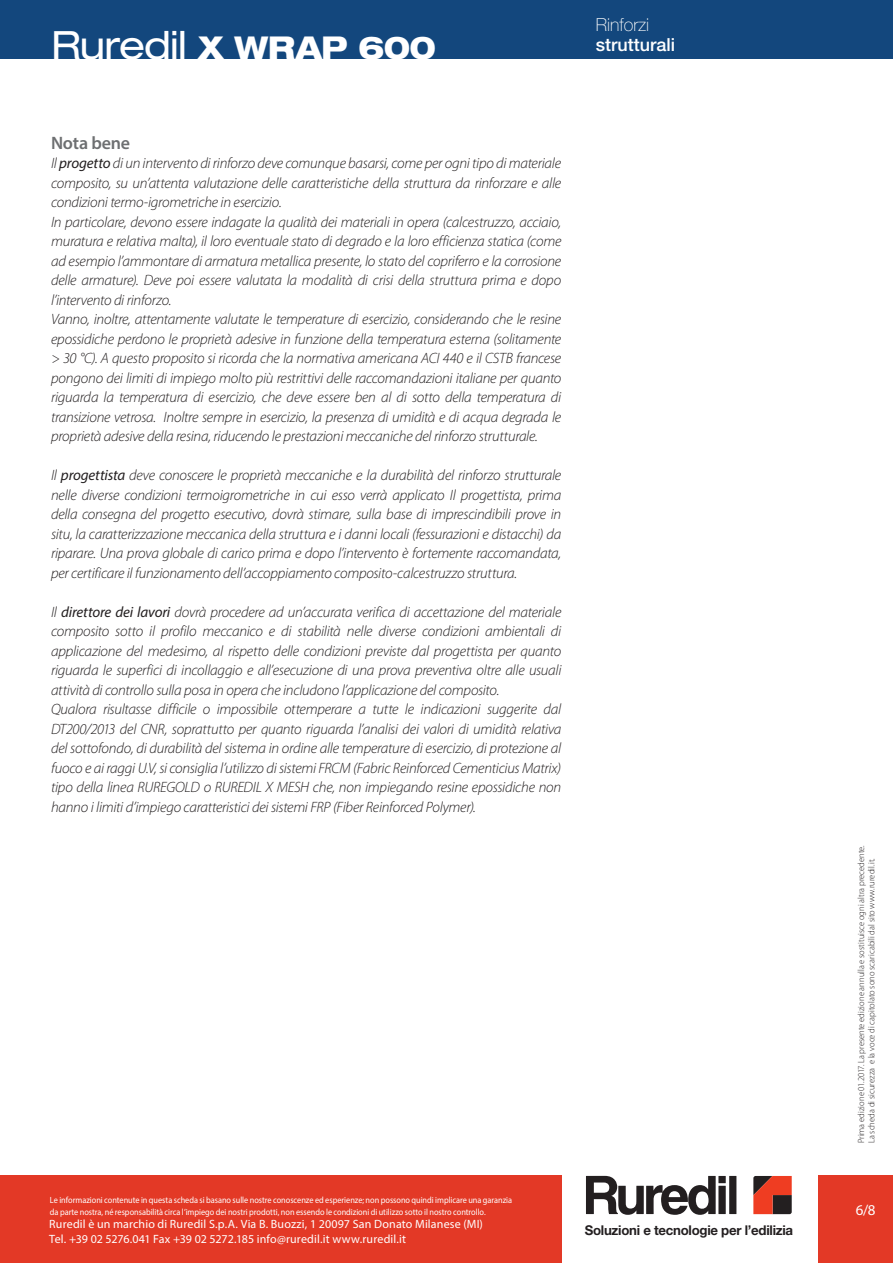
<style>
.page{position:relative;width:893px;height:1263px;background:#fff}
.page>*{position:absolute;margin:0;border:0;box-sizing:border-box;transform-origin:0 0}
.t1{font:800 expanded 31.5px "Helvetica Neue LT Std";letter-spacing:-.02em;color:#fff;scale:.95 1}
.t2{font:500 18px "Helvetica Neue LT Std";color:#fff}
.t3{font:100 18px "Helvetica Neue LT Std";color:#fff}
.t4{font:600 18px "Myriad Pro";letter-spacing:-.01em;color:#6d6f71}
.t5{font:italic 300 15px/19.5px "Myriad Pro";letter-spacing:-.015em;color:#231f20}
.t6{font:15px "Myriad Pro";color:#fff}
.t7{font:700 13.5px "Helvetica Neue LT Std";letter-spacing:-.02em;color:#231f20}
.t8{font:12px/15px "Myriad Pro";letter-spacing:.01em;color:#fff}
.t9{font:9px/12px "Myriad Pro";letter-spacing:-.005em;color:#fff;scale:.92 1}
.t10{font:300 9px/10.5px "Myriad Pro";letter-spacing:.005em;color:#231f20;scale:.95 1}
.s1{font-weight:400;font-size:39px}
.s2{font-weight:400}
</style>
<div class="page">
<div style="left:0;top:1176px;width:561px;height:87px;background:#e33926"></div>
<div style="left:819px;top:1176px;width:74px;height:87px;background:#e33926"></div>
<div style="left:0;top:0;width:893px;height:59px;background:#13477d"></div>
<div style="left:718px;top:1176px;width:8px;height:7px;background:#231f20"></div>
<div style="left:718px;top:1186px;width:8px;height:28px;background:#231f20"></div>
<div style="left:729px;top:1176px;width:7px;height:38px;background:#231f20"></div>
<svg style="left:586px;top:1176px;width:130px;height:39px"></svg>
<svg style="left:753px;top:1176px;width:39px;height:38px"></svg>
<h1 class="t1" style="left:51px;top:30px;width:407px"><span class="s1">Ruredil</span> X WRAP 600</h1>
<p class="t4" style="left:51px;top:136px;width:81px">Nota bene</p>
<p class="t5" style="left:51px;top:155px;width:512px">Il <span class="s2">progetto</span> di un intervento di rinforzo deve comunque basarsi, come per ogni tipo di materiale composito, su un’attenta valutazione delle caratteristiche della struttura da rinforzare e alle condizioni termo-igrometriche in esercizio.<br>In particolare, devono essere indagate la qualità dei materiali in opera (calcestruzzo, acciaio, muratura e relativa malta), il loro eventuale stato di degrado e la loro efficienza statica (come ad esempio l’ammontare di armatura metallica presente, lo stato del copriferro e la corrosione delle armature). Deve poi essere valutata la modalità di crisi della struttura prima e dopo l’intervento di rinforzo.<br>Vanno, inoltre, attentamente valutate le temperature di esercizio, considerando che le resine epossidiche perdono le proprietà adesive in funzione della temperatura esterna (solitamente &gt; 30 °C). A questo proposito si ricorda che la normativa americana ACI 440 e il CSTB francese pongono dei limiti di impiego molto più restrittivi delle raccomandazioni italiane per quanto riguarda la temperatura di esercizio, che deve essere ben al di sotto della temperatura di transizione vetrosa. Inoltre sempre in esercizio, la presenza di umidità e di acqua degrada le proprietà adesive della resina, riducendo le prestazioni meccaniche del rinforzo strutturale.</p>
<p class="t5" style="left:51px;top:467px;width:512px;text-align:justify">Il <span class="s2">progettista</span> deve conoscere le proprietà meccaniche e la durabilità del rinforzo strutturale nelle diverse condizioni termoigrometriche in cui esso verrà applicato Il progettista, prima della consegna del progetto esecutivo, dovrà stimare, sulla base di imprescindibili prove in situ, la caratterizzazione meccanica della struttura e i danni locali (fessurazioni e distacchi) da riparare. Una prova globale di carico prima e dopo l’intervento è fortemente raccomandata, per certificare il funzionamento dell’accoppiamento composito-calcestruzzo struttura.</p>
<p class="t5" style="left:51px;top:603px;width:512px">Il <span class="s2">direttore dei lavori</span> dovrà procedere ad un’accurata verifica di accettazione del materiale composito sotto il profilo meccanico e di stabilità nelle diverse condizioni ambientali di applicazione del medesimo, al rispetto delle condizioni previste dal progettista per quanto riguarda le superfici di incollaggio e all’esecuzione di una prova preventiva oltre alle usuali attività di controllo sulla posa in opera che includono l’applicazione del composito.<br>Qualora risultasse difficile o impossibile ottemperare a tutte le indicazioni suggerite dal DT200/2013 del CNR, soprattutto per quanto riguarda l’analisi dei valori di umidità relativa del sottofondo, di durabilità del sistema in ordine alle temperature di esercizio, di protezione al fuoco e ai raggi U.V, si consiglia l’utilizzo di sistemi FRCM (Fabric Reinforced Cementicius Matrix) tipo della linea RUREGOLD o RUREDIL X MESH che, non impiegando resine epossidiche non hanno i limiti d’impiego caratteristici dei sistemi FRP (Fiber Reinforced Polymer).</p>
<p class="t3" style="left:596px;top:15px;width:55px">Rinforzi</p>
<p class="t2" style="left:596px;top:34px;width:81px">strutturali</p>
<p class="t9" style="left:50px;top:1194px;width:504px">Le informazioni contenute in questa scheda si basano sulle nostre conoscenze ed esperienze; non possono quindi implicare una garanzia da parte nostra, né responsabilità circa l’impiego dei nostri prodotti, non essendo le condizioni di utilizzo sotto il nostro controllo.</p>
<p class="t8" style="left:49px;top:1217px;width:435px">Ruredil è un marchio di Ruredil S.p.A. Via B. Buozzi, 1 20097 San Donato Milanese (MI)<br>Tel. +39 02 5276.041 Fax +39 02 5272.185 info@ruredil.it www.ruredil.it</p>
<p class="t7" style="left:585px;top:1225px;width:210px">Soluzioni e tecnologie per l’edilizia</p>
<p class="t10" style="left:857px;top:1143px;width:315px;rotate:-90deg">Prima edizione 01.2017. La presente edizione annulla e sostituisce ogni altra precedente.<br>La scheda di sicurezza e la voce di capitolato sono scaricabili dal sito www.ruredil.it.</p>
<p class="t6" style="left:856px;top:1204px;width:21px">6/8</p>
</div>
